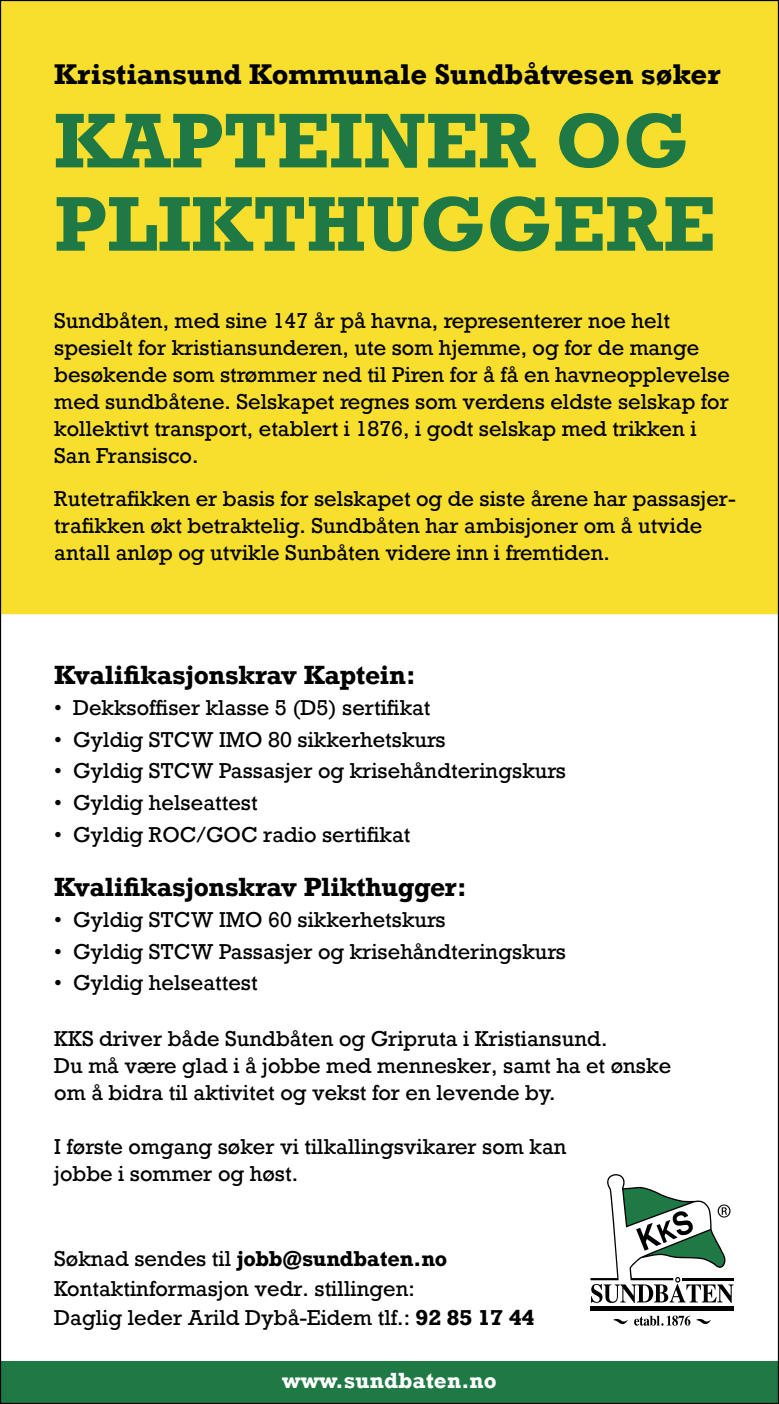
<style>
.page{position:relative;width:779px;height:1404px;background:#fff}
.page>*{position:absolute;margin:0;border:0;box-sizing:border-box;transform-origin:0 0}
.t1{font:700 78.75px/83.2px "Rockwell";color:#1f7944}
.t2{font:700 29.25px "Rockwell";color:#000}
.t3{font:700 24.75px "Rockwell";color:#000}
.t4{font:700 22.5px "Rockwell";letter-spacing:.01em;color:#fff}
.t5{font:20.25px/27px "Rockwell";color:#000}
.s1{font-weight:700}
</style>
<div class="page">
<div style="left:0;top:0;width:778px;height:614px;background:#f8df2d"></div>
<svg style="left:590px;top:1306px;width:142px;height:3px"></svg>
<svg style="left:613px;top:1318px;width:14px;height:7px"></svg>
<svg style="left:634px;top:1315px;width:76px;height:11px"></svg>
<svg style="left:590px;top:1174px;width:143px;height:128px"></svg>
<div style="left:0;top:1360px;width:778px;height:43px;background:#1f7944"></div>
<h2 class="t2" style="left:54px;top:51px;width:667px">Kristiansund Kommunale Sundbåtvesen søker</h2>
<h1 class="t1" style="left:54px;top:94px;width:662px">KAPTEINER OG<br>PLIKTHUGGERE</h1>
<p class="t5" style="left:54px;top:307px;width:676px">Sundbåten, med sine 147 år på havna, representerer noe helt spesielt for kristiansunderen, ute som hjemme, og for de mange besøkende som strømmer ned til Piren for å få en havneopplevelse med sundbåtene. Selskapet regnes som verdens eldste selskap for kollektivt transport, etablert i 1876, i godt selskap med trikken i San Fransisco.</p>
<p class="t5" style="left:54px;top:485px;width:682px">Rutetrafikken er basis for selskapet og de siste årene har passasjer&shy;trafikken økt betraktelig. Sundbåten har ambisjoner om å utvide antall anløp og utvikle Sunbåten videre inn i fremtiden.</p>
<p class="t3" style="left:54px;top:658px;width:362px">Kvalifikasjonskrav Kaptein:</p>
<p class="t5" style="left:54px;top:695px;width:377px">• Dekksoffiser klasse 5 (D5) sertifikat</p>
<p class="t5" style="left:54px;top:726px;width:393px">• Gyldig STCW IMO 80 sikkerhetskurs</p>
<p class="t5" style="left:54px;top:758px;width:513px">• Gyldig STCW Passasjer og krisehåndteringskurs</p>
<p class="t5" style="left:54px;top:789px;width:205px">• Gyldig helseattest</p>
<p class="t5" style="left:54px;top:821px;width:357px">• Gyldig ROC/GOC radio sertifikat</p>
<p class="t3" style="left:54px;top:870px;width:413px">Kvalifikasjonskrav Plikthugger:</p>
<p class="t5" style="left:54px;top:906px;width:393px">• Gyldig STCW IMO 60 sikkerhetskurs</p>
<p class="t5" style="left:54px;top:938px;width:513px">• Gyldig STCW Passasjer og krisehåndteringskurs</p>
<p class="t5" style="left:54px;top:969px;width:205px">• Gyldig helseattest</p>
<p class="t5" style="left:54px;top:1025px;width:618px">KKS driver både Sundbåten og Gripruta i Kristiansund.<br>Du må være glad i å jobbe med mennesker, samt ha et ønske om å bidra til aktivitet og vekst for en levende by.</p>
<p class="t5" style="left:54px;top:1133px;width:513px">I første omgang søker vi tilkallingsvikarer som kan jobbe i sommer og høst.</p>
<p class="t5" style="left:54px;top:1244px;width:481px;line-height:29.2px">Søknad sendes til <span class="s1">jobb@sundbaten.no<br></span>Kontaktinformasjon vedr. stillingen:<br>Daglig leder Arild Dybå-Eidem tlf.: <span class="s1">92 85 17 44</span></p>
<p class="t4" style="left:282px;top:1362px;width:216px">www.sundbaten.no</p>
</div>
